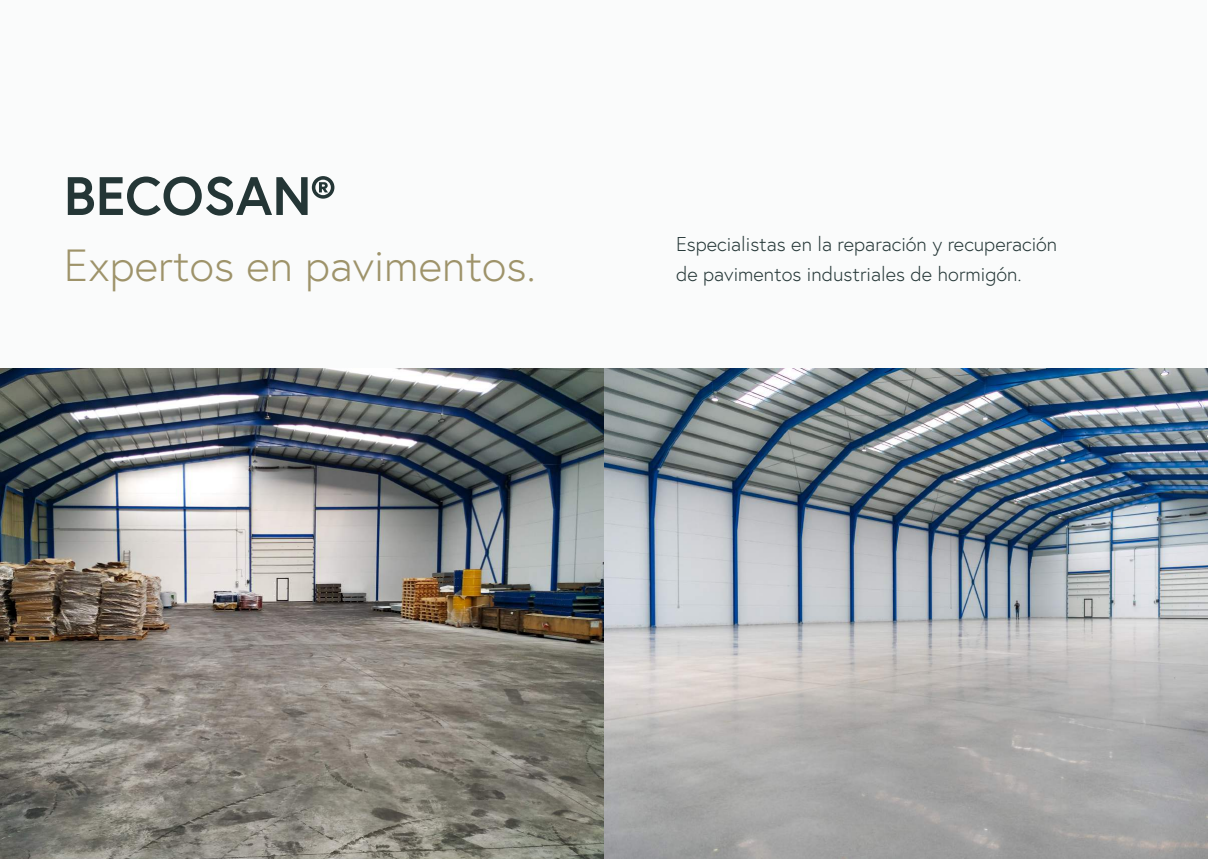
<style>
.page{position:relative;width:1208px;height:859px;background:#fff}
.page>*{position:absolute;margin:0;border:0;box-sizing:border-box;transform-origin:0 0}
.t1{font:700 54px "Europa";color:#243636}
.t2{font:300 45px "Europa";color:#9e936a}
.t3{font:300 20px "Europa";color:#243636}
</style>
<div class="page">
<div style="left:1px;top:0;width:1206px;height:821px;background:#fafbfb"></div>
<img style="left:1px;top:368px;width:1206px;height:491px">
<h1 class="t1" style="left:64px;top:159px;width:272px">BECOSAN®</h1>
<h2 class="t2" style="left:64px;top:237px;width:474px">Expertos en pavimentos.</h2>
<p class="t3" style="left:676px;top:231px;width:383px">Especialistas en la reparación y recuperación</p>
<p class="t3" style="left:676px;top:261px;width:347px">de pavimentos industriales de hormigón.</p>
</div>
